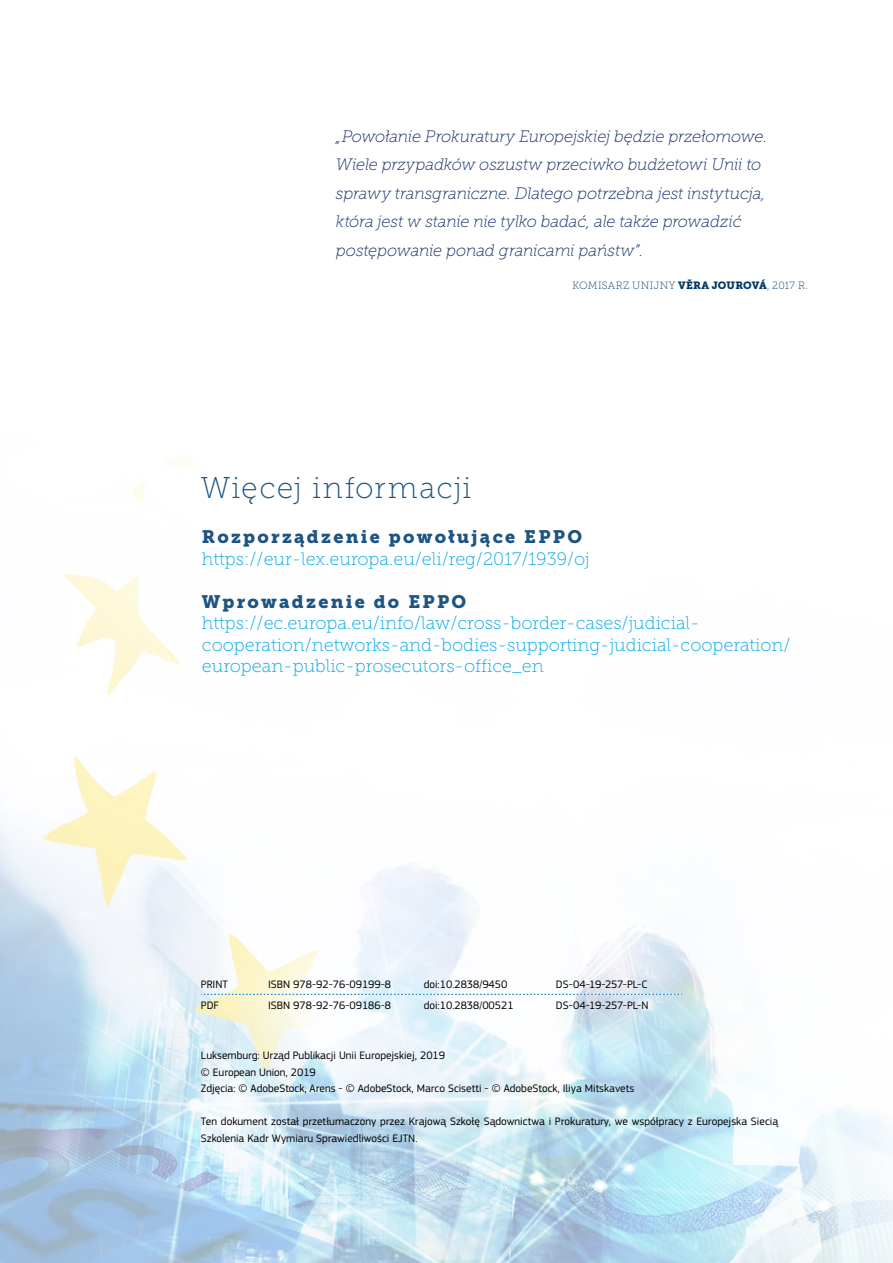
<style>
.page{position:relative;width:893px;height:1263px;background:#fff}
.page>*{position:absolute;margin:0;border:0;box-sizing:border-box;transform-origin:0 0}
.t1{font:30px "Museo Slab 100";letter-spacing:.035em;color:#1d5482}
.t2{font:18px/21.6px "Museo Slab 100";color:#00a8e7}
.t3{font:18px "Museo Slab 900";letter-spacing:.125em;color:#1d5482}
.Exergue{font:italic 16.5px/28.5px "Museo Slab 100";letter-spacing:-.015em;color:#102c66}
.Ourse{font:11.25px/16.5px "EC Square Sans Pro";color:#000}
.Identifiants{font:11.25px "EC Square Sans Pro";letter-spacing:-.005em;color:#000}
.Pays{font:10.5px "Museo Slab 100";letter-spacing:.025em;color:#013764}
.s1{font-family:"Museo Slab 900"}
</style>
<div class="page">
<img style="left:0;top:455px;width:893px;height:808px">
<svg style="left:201px;top:994px;width:481px;height:1px"></svg>
<p class="Exergue" style="left:336px;top:122px;width:433px">„Powołanie Prokuratury Europejskiej będzie przełomowe.<br>Wiele przypadków oszustw przeciwko budżetowi Unii to sprawy transgraniczne. Dlatego potrzebna jest instytucja, która jest w stanie nie tylko badać, ale także prowadzić postępowanie ponad granicami państw”.</p>
<p class="Pays" style="left:573px;top:280px;width:237px">KOMISARZ UNIJNY <span class="s1">VĚRA JOUROVÁ</span>, 2017 R.</p>
<p class="t1" style="left:201px;top:472px;width:272px">Więcej informacji</p>
<p class="t3" style="left:202px;top:526px;width:382px">Rozporządzenie powołujące EPPO</p>
<p class="t2" style="left:202px;top:548px;width:389px">https://eur-lex.europa.eu/eli/reg/2017/1939/oj</p>
<p class="t3" style="left:202px;top:591px;width:266px">Wprowadzenie do EPPO</p>
<p class="t2" style="left:202px;top:612px;width:590px">https://ec.europa.eu/info/law/cross-border-cases/judicial&shy;cooperation/networks-and-bodies-supporting-judicial-cooperation/ european-public-prosecutors-office_en</p>
<p class="Identifiants" style="left:201px;top:977px;width:29px">PRINT</p>
<p class="Ourse" style="left:268px;top:976px;width:125px">ISBN 978-92-76-09199-8</p>
<p class="Ourse" style="left:424px;top:976px;width:85px">doi:10.2838/9450</p>
<p class="Identifiants" style="left:556px;top:977px;width:93px">DS-04-19-257-PL-C</p>
<p class="Identifiants" style="left:201px;top:999px;width:20px">PDF</p>
<p class="Ourse" style="left:268px;top:997px;width:125px">ISBN 978-92-76-09186-8</p>
<p class="Ourse" style="left:424px;top:997px;width:91px">doi:10.2838/00521</p>
<p class="Identifiants" style="left:556px;top:999px;width:94px">DS-04-19-257-PL-N</p>
<p class="Ourse" style="left:201px;top:1047px;width:246px">Luksemburg: Urząd Publikacji Unii Europejskiej, 2019</p>
<p class="Ourse" style="left:201px;top:1064px;width:116px">© European Union, 2019</p>
<p class="Ourse" style="left:201px;top:1080px;width:435px">Zdjęcia: © AdobeStock, Arens - © AdobeStock, Marco Scisetti - © AdobeStock, Iliya Mitskavets</p>
<p class="Ourse" style="left:201px;top:1113px;width:579px">Ten dokument został przetłumaczony przez Krajową Szkołę Sądownictwa i Prokuratury, we współpracy z Europejska Siecią<br>Szkolenia Kadr Wymiaru Sprawiedliwości EJTN.</p>
</div>
